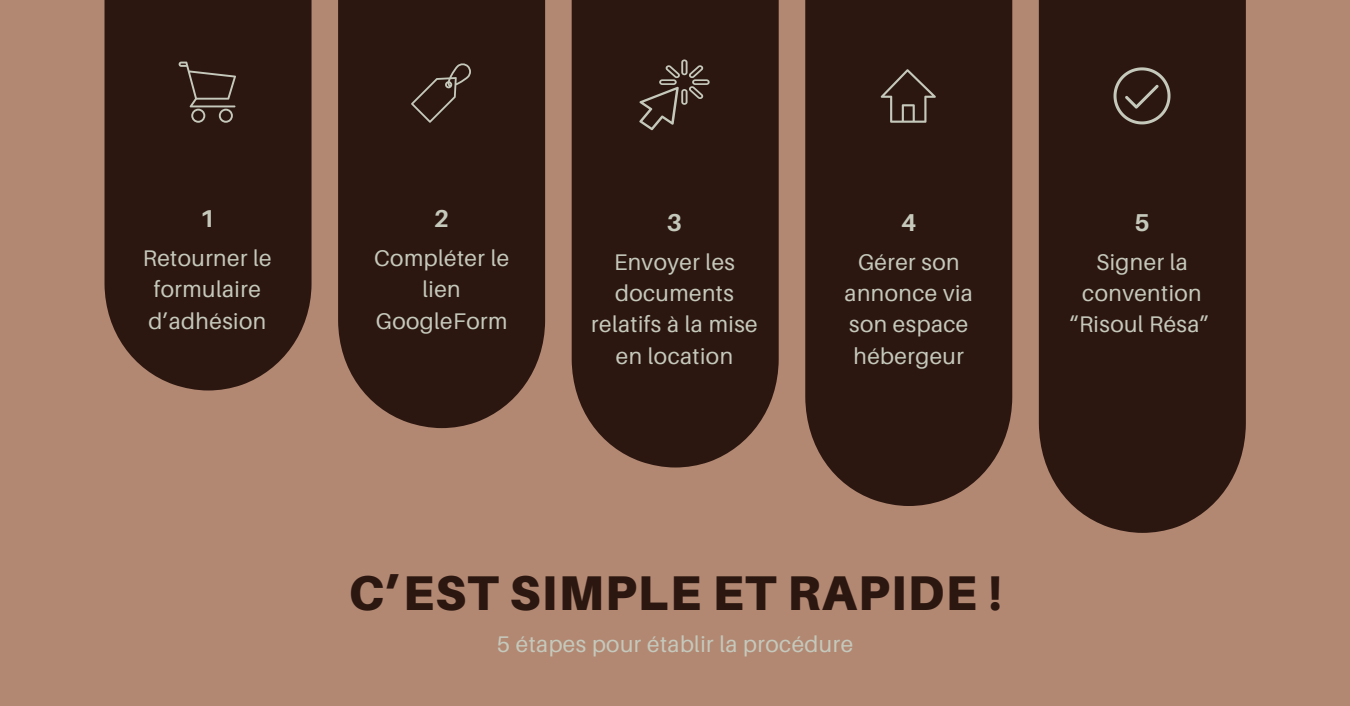
<style>
.page{position:relative;width:1350px;height:706px;background:#fff}
.page>*{position:absolute;margin:0;border:0;box-sizing:border-box;transform-origin:0 0}
.t1{font:900 48.75px "Aileron";letter-spacing:.03em;color:#2c1710}
.t2{font:700 24.45px "Aileron";color:#c5c9bc}
.t3{font:22.65px/31.3px "Aileron";letter-spacing:.02em;color:#c5c9bc;text-align:center}
</style>
<div class="page">
<div style="left:0;top:0;width:1350px;height:705px;background:#b28873"></div>
<div style="left:338px;top:0;width:207px;height:428px;background:#2c1710"></div>
<div style="left:572px;top:0;width:207px;height:467px;background:#2c1710"></div>
<div style="left:805px;top:0;width:207px;height:505px;background:#2c1710"></div>
<div style="left:1039px;top:0;width:207px;height:532px;background:#2c1710"></div>
<div style="left:105px;top:0;width:207px;height:390px;background:#2c1710"></div>
<svg style="left:179px;top:62px;width:57px;height:60px;background:#43322a"></svg>
<svg style="left:411px;top:62px;width:60px;height:60px;background:#3b2921"></svg>
<svg style="left:881px;top:69px;width:55px;height:54px;background:#43322a"></svg>
<svg style="left:1114px;top:67px;width:57px;height:57px;background:#4a3a31"></svg>
<svg style="left:639px;top:59px;width:71px;height:71px;background:#43322a"></svg>
<p class="t2" style="left:200px;top:203px;width:17px">1</p>
<p class="t3" style="left:143px;top:242px;width:130px;text-align:left">Retourner le formulaire d’adhésion</p>
<p class="t2" style="left:434px;top:203px;width:17px">2</p>
<p class="t3" style="left:374px;top:242px;width:137px">Compléter le lien<br>GoogleForm</p>
<p class="t2" style="left:667px;top:207px;width:17px">3</p>
<p class="t3" style="left:591px;top:245px;width:168px">Envoyer les documents relatifs à la mise en location</p>
<p class="t2" style="left:901px;top:207px;width:17px">4</p>
<p class="t3" style="left:845px;top:245px;width:130px">Gérer son annonce via son espace hébergeur</p>
<p class="t2" style="left:1134px;top:207px;width:17px">5</p>
<p class="t3" style="left:1069px;top:245px;width:142px">Signer la convention “Risoul Résa”</p>
<p class="t1" style="left:349px;top:562px;width:655px">C’EST SIMPLE ET RAPIDE !</p>
<p class="t3" style="left:497px;top:627px;width:358px">5 étapes pour établir la procédure</p>
</div>
